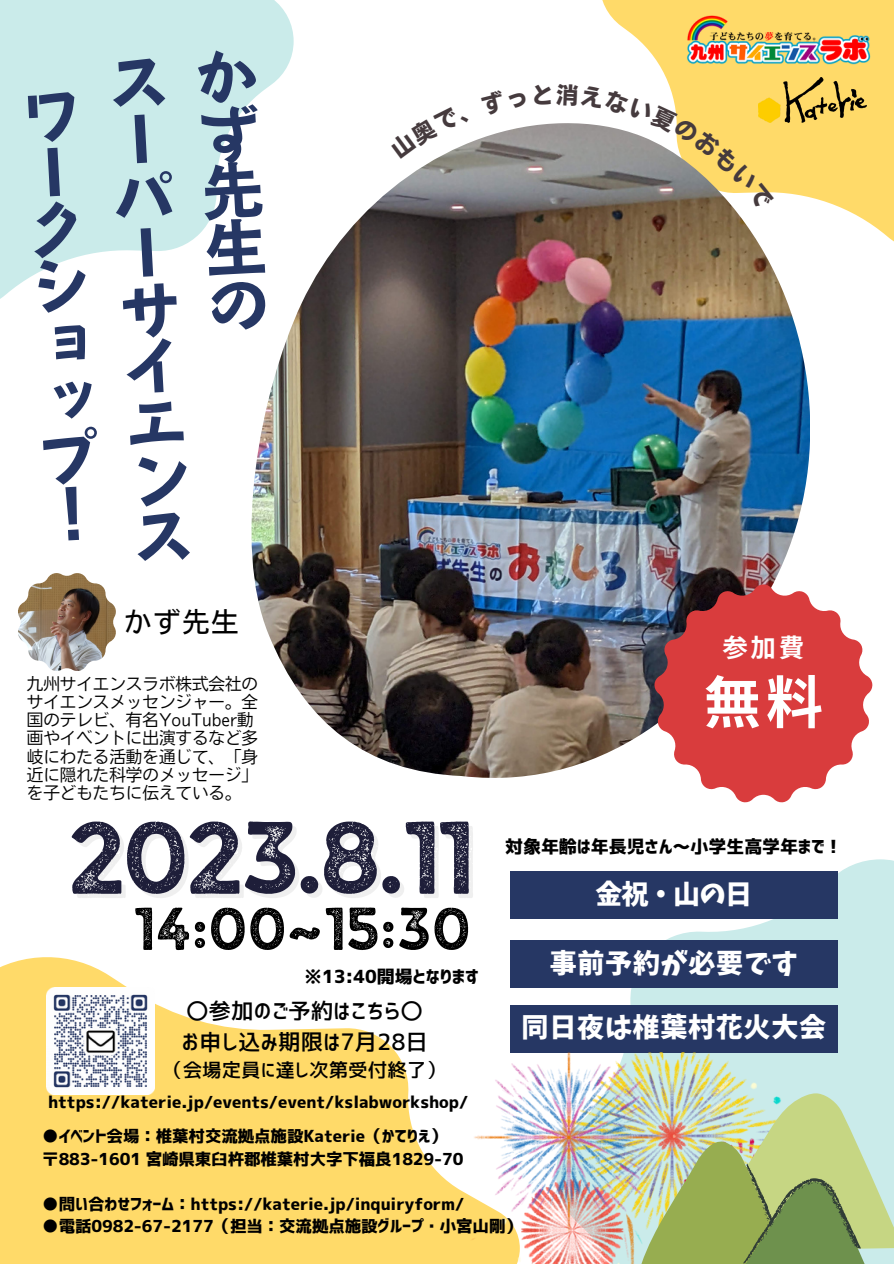
<style>
.page{position:relative;width:894px;height:1264px;background:#fff}
.page>*{position:absolute;margin:0;border:0;box-sizing:border-box;transform-origin:0 0}
.t1{font:97.5px "JA Jaya Giri Sans Rough";letter-spacing:-.045em;color:#1e1e39}
.t2{font:64.2px/56.8px "Motoya Gothic Miyabi Std W6";color:#263764;text-align:justify}
.t3{font:57.15px "JA Jaya Giri Sans Rough";color:#000}
.t4{font:700 57px "Noto Sans JP";color:#fff}
.t5{font:27px "Keifont";letter-spacing:.025em;color:#fff}
.t6{font:27px "Nud Motoya Cedar Std W3";color:#000}
.t7{font:700 25.5px "Noto Sans JP";color:#fff}
.t8{font:22.5px "Corporate Logo Medium";color:#000}
.t9{font:19.5px "Corporate Logo Medium";color:#000}
.t10{font:18px "Corporate Logo Bold";letter-spacing:-.005em;color:#000}
.t11{font:16.5px "Corporate Logo Bold";letter-spacing:-.005em;color:#000}
.t12{font:16.5px/18px "Nud Motoya Cedar Std W2 b";color:#000}
</style>
<div class="page">
<svg style="left:602px;top:0;width:291px;height:241px;fill:#ffda69"></svg>
<svg style="left:0;top:0;width:293px;height:299px;fill:#caebea"></svg>
<svg style="left:556px;top:859px;width:337px;height:233px;fill:#caebea"></svg>
<svg style="left:0;top:957px;width:519px;height:306px;fill:#ffda69"></svg>
<img style="left:231px;top:123px;width:578px;height:655px">
<div style="left:510px;top:940px;width:326px;height:47px;background:#263764"></div>
<svg style="left:654px;top:584px;width:218px;height:218px;fill:#d93c3d"></svg>
<div style="left:510px;top:871px;width:326px;height:47px;background:#263764"></div>
<img style="left:675px;top:3px;width:204px;height:76px">
<img style="left:758px;top:78px;width:108px;height:45px">
<img style="left:18px;top:573px;width:98px;height:98px">
<div style="left:510px;top:1005px;width:326px;height:47px;background:#263764"></div>
<img style="left:470px;top:1052px;width:341px;height:211px">
<svg style="left:641px;top:1092px;width:252px;height:171px;background:#aec288"></svg>
<img style="left:47px;top:987px;width:107px;height:107px">
<svg style="left:388px;top:123px;width:81px;height:36px"></svg>
<svg style="left:533px;top:84px;width:241px;height:127px"></svg>
<p class="t2" style="left:17px;top:90px;width:66px;rotate:-3deg">ワークショップ！</p>
<p class="t2" style="left:104px;top:56px;width:155px;rotate:-3deg">スかーずパ先ー生サの</p>
<p class="t2" style="left:120px;top:339px;width:66px;rotate:-3deg">イエンス</p>
<p class="t6" style="left:124px;top:608px;width:114px">かず先生</p>
<p class="t12" style="left:27px;top:675px;width:233px">九州サイエンスラボ株式会社のサイエンスメッセンジャー。全国のテレビ、有名YouTuber動画やイベントに出演するなど多岐にわたる活動を通じて、「身近に隠れた科学のメッセージ」を子どもたちに伝えている。</p>
<p class="t1" style="left:72px;top:817px;width:408px">2023.8.11</p>
<p class="t3" style="left:135px;top:905px;width:340px">14:00~15:30</p>
<p class="t10" style="left:304px;top:967px;width:176px">※13:40開場となります</p>
<p class="t8" style="left:186px;top:999px;width:238px">〇参加のご予約はこちら〇</p>
<p class="t8" style="left:181px;top:1030px;width:248px">お申し込み期限は7月28日</p>
<p class="t9" style="left:163px;top:1059px;width:284px">（会場定員に達し次第受付終了）</p>
<p class="t11" style="left:48px;top:1094px;width:422px">https://katerie.jp/events/event/kslabworkshop/</p>
<p class="t7" style="left:722px;top:627px;width:83px">参加費</p>
<p class="t4" style="left:703px;top:657px;width:121px">無料</p>
<p class="t10" style="left:505px;top:838px;width:339px">対象年齢は年長児さん～小学生高学年まで！</p>
<p class="t5" style="left:595px;top:880px;width:158px">金祝・山の日</p>
<p class="t5" style="left:549px;top:949px;width:250px">事前予約が必要です</p>
<p class="t5" style="left:521px;top:1014px;width:306px">同日夜は椎葉村花火大会</p>
<p class="t11" style="left:42px;top:1127px;width:406px">●イベント会場：椎葉村交流拠点施設Katerie（かてりえ）</p>
<p class="t11" style="left:42px;top:1150px;width:422px">〒883-1601 宮崎県東臼杵郡椎葉村大字下福良1829-70</p>
<p class="t11" style="left:42px;top:1195px;width:423px">●問い合わせフォーム：https://katerie.jp/inquiryform/</p>
<p class="t11" style="left:42px;top:1217px;width:481px">●電話0982-67-2177（担当：交流拠点施設グループ・小宮山剛）</p>
</div>
